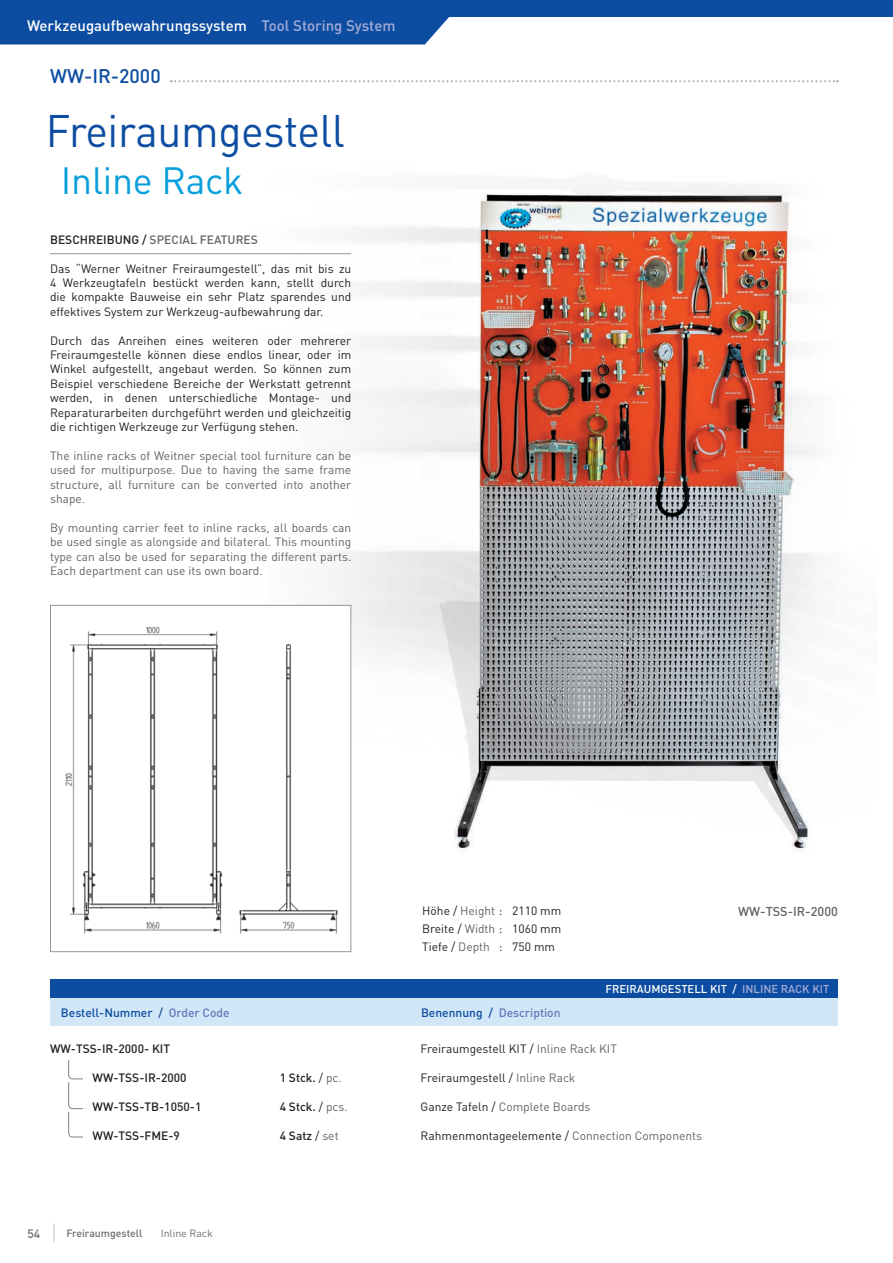
<style>
.page{position:relative;width:893px;height:1263px;background:#fff}
.page>*{position:absolute;margin:0;border:0;box-sizing:border-box;transform-origin:0 0}
.t1{font:45px "DIN Pro";letter-spacing:-.01em;color:#0d4da1;scale:.95 1}
.t2{font:37.5px "DIN Pro";letter-spacing:-.01em;color:#069edb}
.t3{font:500 19.5px "DIN Pro";color:#0d4da1}
.t4{font:500 15px "DIN Pro";color:#fff}
.t5{font:500 12.75px "DIN Pro";color:#636366}
.t6{font:12px/14.4px "DIN Pro";color:#231f20;text-align:justify}
.t7{font:12px/14.4px "DIN Pro";color:#636366;text-align:justify}
.t8{font:500 12px "DIN Pro";color:#231f20}
.t9{font:500 12px "DIN Pro";color:#636366}
.t10{font:500 12px "DIN Pro";color:#0d4da1}
.t11{font:500 12px "DIN Pro";color:#6578bb}
.t12{font:500 12px "DIN Pro";color:#6c6d70}
.t13{font:500 11.25px "DIN Pro";color:#fff}
.t14{font:500 10.5px "DIN Pro";color:#6c6d70}
.t15{font:10.5px "DIN Pro";color:#6c6d70}
.s1{color:#a4acd6}
.s2{color:#231f20}
.s3{color:#636366}
.s4{color:#6578bb}
.s5{color:#0d4da1}
.s6{font-weight:400}
.s7{font-weight:400;color:#636366}
</style>
<div class="page">
<div style="left:0;top:17px;width:449px;height:28px;background:#0d4da1"></div>
<svg style="left:54px;top:1224px;width:1px;height:18px"></svg>
<div style="left:0;top:0;width:893px;height:17px;background:#0d4da1"></div>
<img style="left:209px;top:180px;width:610px;height:692px">
<svg style="left:171px;top:80px;width:667px;height:2px"></svg>
<hr style="left:50px;top:253px;width:301px;height:1px;background:#939598">
<div style="left:50px;top:605px;width:301px;height:347px;background:#fff"></div>
<img style="left:65px;top:626px;width:273px;height:308px">
<div style="left:50px;top:605px;width:301px;height:347px;border:1px solid #939598"></div>
<div style="left:50px;top:979px;width:788px;height:19px;background:#0d4da1"></div>
<div style="left:50px;top:998px;width:788px;height:28px;background:#d1e6f6"></div>
<svg style="left:68px;top:1060px;width:15px;height:78px"></svg>
<p class="t4" style="left:27px;top:15px;width:370px">Werkzeugaufbewahrungssystem <span class="s1">Tool Storing System</span></p>
<h3 class="t3" style="left:50px;top:63px;width:112px">WW-IR-2000</h3>
<h1 class="t1" style="left:46px;top:100px;width:316px">Freiraumgestell</h1>
<h2 class="t2" style="left:61px;top:155px;width:184px">Inline Rack</h2>
<p class="t9" style="left:50px;top:231px;width:209px"><span class="s2">BESCHREIBUNG /</span> SPECIAL FEATURES</p>
<p class="t6" style="left:50px;top:261px;width:303px">Das “Werner Weitner Freiraumgestell”, das mit bis zu 4 Werkzeugtafeln bestückt werden kann, stellt durch die kompakte Bauweise ein sehr Platz sparendes und effektives System zur Werkzeug-aufbewahrung dar.</p>
<p class="t6" style="left:50px;top:333px;width:303px">Durch das Anreihen eines weiteren oder mehrerer Freiraumgestelle können diese endlos linear, oder im Winkel aufgestellt, angebaut werden. So können zum Beispiel verschiedene Bereiche der Werkstatt getrennt werden, in denen unterschiedliche Montage- und Reparaturarbeiten durchgeführt werden und gleichzeitig die richtigen Werkzeuge zur Verfügung stehen.</p>
<p class="t7" style="left:50px;top:448px;width:303px">The inline racks of Weitner special tool furniture can be used for multipurpose. Due to having the same frame structure, all furniture can be converted into another shape.</p>
<p class="t7" style="left:50px;top:520px;width:303px">By mounting carrier feet to inline racks, all boards can be used single as alongside and bilateral. This mounting type can also be used for separating the different parts.<br>Each department can use its own board.</p>
<p class="t6" style="left:422px;top:901px;width:141px;line-height:18px">Höhe / <span class="s3">Height</span> : 2110 mm Breite / <span class="s3">Width</span> : 1060 mm Tiefe / <span class="s3">Depth</span> : 750 mm</p>
<p class="t10" style="left:61px;top:1004px;width:170px">Bestell-Nummer / <span class="s4">Order Code</span></p>
<p class="t11" style="left:421px;top:1004px;width:141px"><span class="s5">Benennung /</span> Description</p>
<p class="t5" style="left:738px;top:903px;width:101px">WW-TSS-IR-2000</p>
<p class="t13" style="left:605px;top:981px;width:225px">FREIRAUMGESTELL KIT / <span class="s1">INLINE RACK KIT</span></p>
<p class="t8" style="left:50px;top:1041px;width:122px">WW-TSS-IR-2000- KIT</p>
<p class="t6" style="left:421px;top:1041px;width:198px">Freiraumgestell KIT / <span class="s3">Inline Rack KIT</span></p>
<p class="t8" style="left:93px;top:1070px;width:96px">WW-TSS-IR-2000</p>
<p class="t8" style="left:280px;top:1070px;width:64px">1 Stck. <span class="s6">/</span> <span class="s7">pc.</span></p>
<p class="t6" style="left:421px;top:1070px;width:156px">Freiraumgestell / <span class="s3">Inline Rack</span></p>
<p class="t8" style="left:93px;top:1098px;width:110px">WW-TSS-TB-1050-1</p>
<p class="t8" style="left:280px;top:1098px;width:70px">4 Stck. <span class="s6">/</span> <span class="s7">pcs.</span></p>
<p class="t7" style="left:421px;top:1099px;width:171px"><span class="s2">Ganze Tafeln /</span> Complete Boards</p>
<p class="t8" style="left:93px;top:1127px;width:89px">WW-TSS-FME-9</p>
<p class="t8" style="left:280px;top:1127px;width:60px">4 Satz <span class="s6">/</span> <span class="s7">set</span></p>
<p class="t6" style="left:421px;top:1128px;width:283px">Rahmenmontageelemente / <span class="s3">Connection Components</span></p>
<p class="t12" style="left:27px;top:1225px;width:14px">54</p>
<p class="t14" style="left:66px;top:1226px;width:78px">Freiraumgestell</p>
<p class="t15" style="left:161px;top:1226px;width:53px">Inline Rack</p>
</div>
